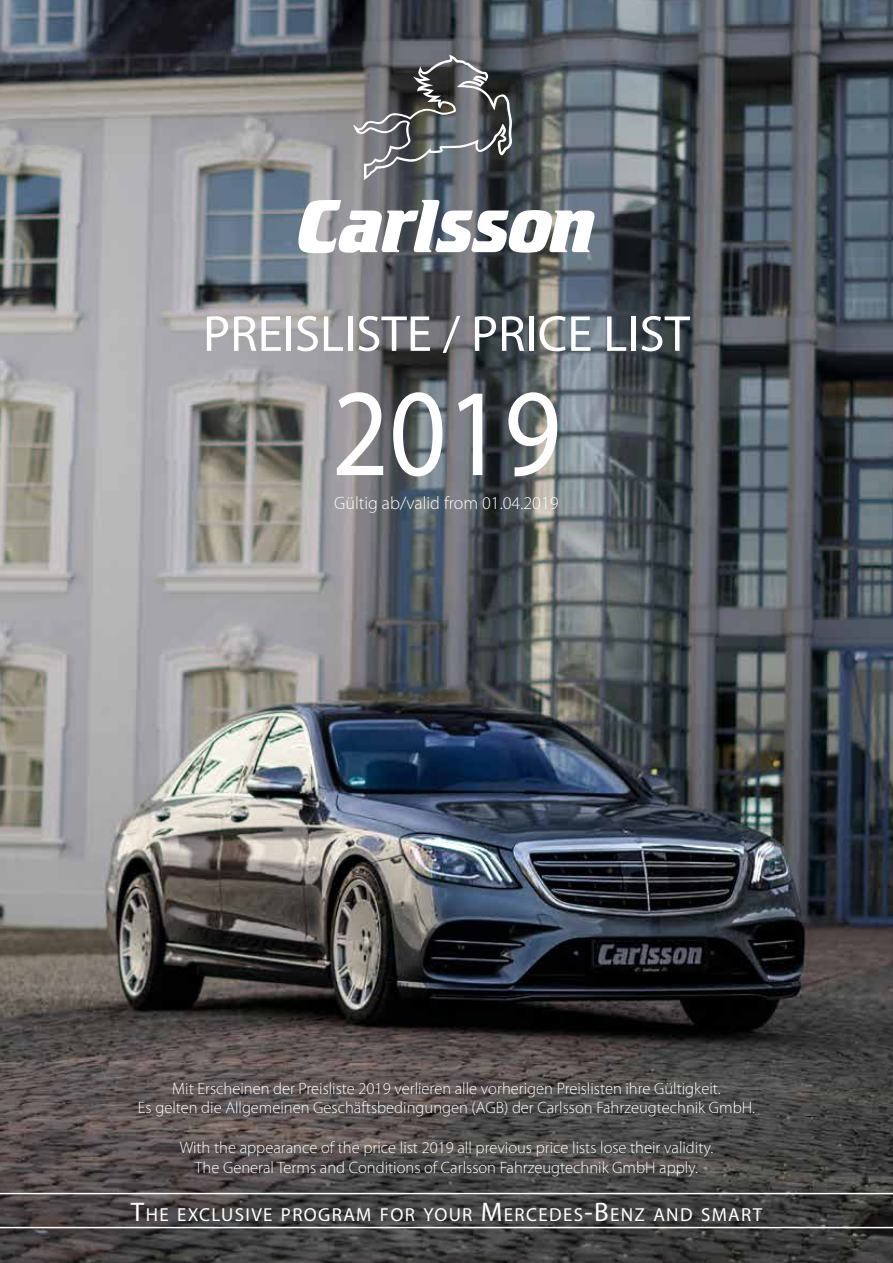
<style>
.page{position:relative;width:893px;height:1263px;background:#fff}
.page>*{position:absolute;margin:0;border:0;box-sizing:border-box;transform-origin:0 0}
.t1{font:125.25px "Myriad Pro";color:#fff;scale:.89 1}
.t2{font:51px "Myriad Pro";color:#fff}
.t3{font:18.9px "Myriad Pro";letter-spacing:.07em;color:#fff}
.t4{font:300 18px "Myriad Pro";color:#fff}
.t5{font:300 16.5px/19.8px "Myriad Pro";color:#fff;text-align:center}
.s1{font-size:27px}
</style>
<div class="page">
<img style="left:0;top:0;width:893px;height:1263px">
<svg style="left:353px;top:55px;width:159px;height:125px;background:#66686b"></svg>
<svg style="left:298px;top:200px;width:296px;height:53px"></svg>
<svg style="left:0;top:1193px;width:893px;height:35px;background:#4e4d4d"></svg>
<h2 class="t2" style="left:203px;top:302px;width:488px">PREISLISTE / PRICE LIST</h2>
<h1 class="t1" style="left:332px;top:356px;width:259px">2019</h1>
<p class="t4" style="left:334px;top:492px;width:226px">Gültig ab/valid from 01.04.2019</p>
<p class="t5" style="left:138px;top:1078px;width:619px">Mit Erscheinen der Preisliste 2019 verlieren alle vorherigen Preislisten ihre Gültigkeit.<br>Es gelten die Allgemeinen Geschäftsbedingungen (AGB) der Carlsson Fahrzeugtechnik GmbH.</p>
<p class="t5" style="left:180px;top:1137px;width:535px">With the appearance of the price list 2019 all previous price lists lose their validity.<br>The General Terms and Conditions of Carlsson Fahrzeugtechnik GmbH apply.</p>
<p class="t3" style="left:131px;top:1203px;width:633px"><span class="s1">T</span>HE EXCLUSIVE PROGRAM FOR YOUR <span class="s1">M</span> ERCEDES<span class="s1">-B</span>ENZ AND SMART</p>
</div>
